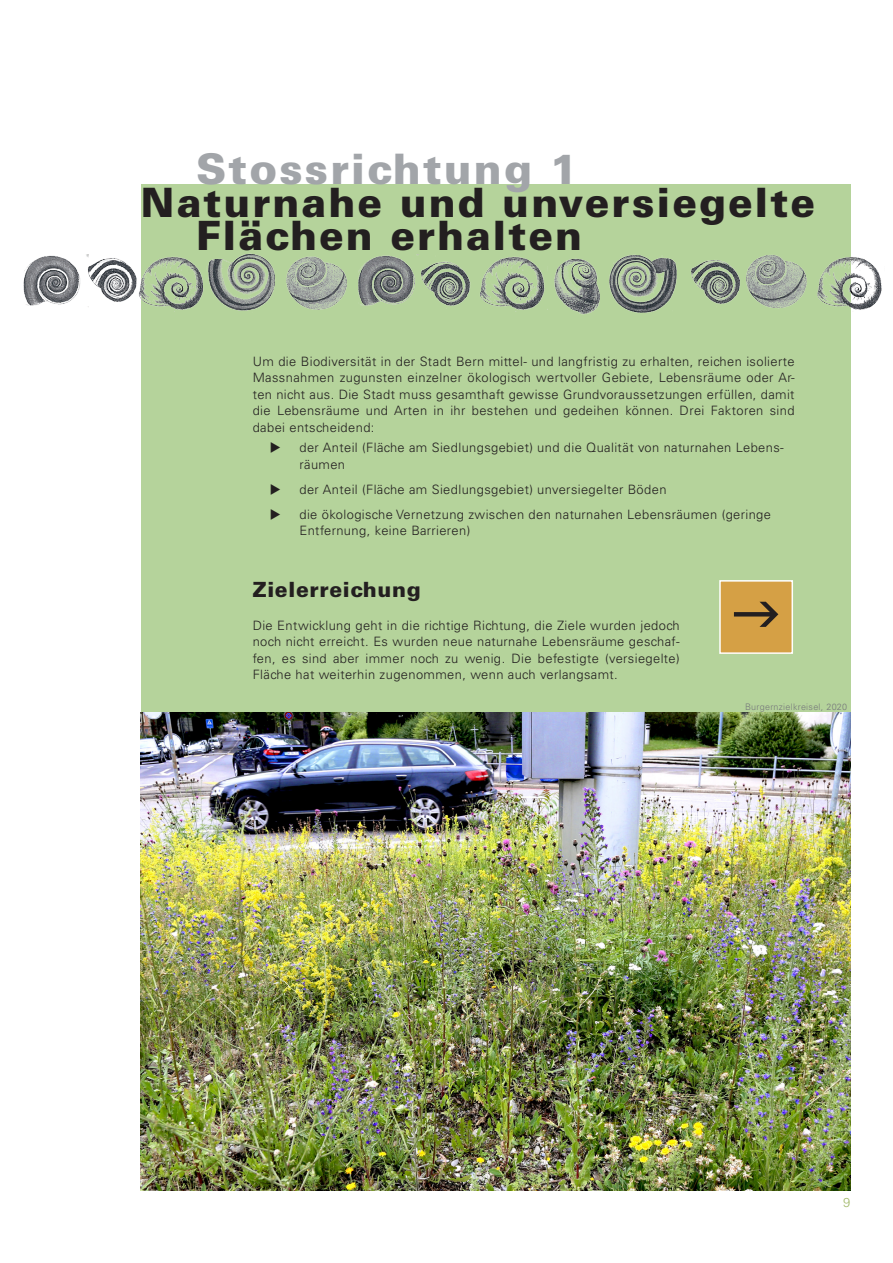
<style>
.page{position:relative;width:893px;height:1263px;background:#fff}
.page>*{position:absolute;margin:0;border:0;box-sizing:border-box;transform-origin:0 0}
.t1{font:900 42px "Univers LT Std";letter-spacing:.05em;color:#a2a5a9}
.t2{font:900 40.5px/33px "Univers LT Std";letter-spacing:.05em;color:#231f20}
.t3{font:900 21px "Univers LT Std";letter-spacing:.03em;color:#231f20}
.t4{font:300 12.9px/16.5px "Univers LT Std";letter-spacing:.03em;color:#231f20;text-align:justify}
.t5{font:300 12.9px "Univers LT Std";color:#a2b96a}
.t6{font:300 9px "Univers LT Std";letter-spacing:.03em;color:#76787b}
</style>
<div class="page">
<div style="left:141px;top:184px;width:709px;height:1007px;background:#b5d39b"></div>
<img style="left:23px;top:253px;width:859px;height:63px">
<img style="left:141px;top:712px;width:709px;height:479px">
<div style="left:720px;top:581px;width:72px;height:72px;background:#d5a045"></div>
<div style="left:719px;top:580px;width:74px;height:74px;border:2px solid #fff"></div>
<h1 class="t1" style="left:196px;top:143px;width:383px">Stossrichtung 1</h1>
<h2 class="t2" style="left:196px;top:186px;width:620px;text-indent:-55px">Naturnahe und unversiegelte<br>Flächen erhalten</h2>
<p class="t4" style="left:253px;top:353px;width:543px">Um die Biodiversität in der Stadt Bern mittel- und langfristig zu erhalten, reichen isolierte Massnahmen zugunsten einzelner ökologisch wertvoller Gebiete, Lebensräume oder Ar&shy;ten nicht aus. Die Stadt muss gesamthaft gewisse Grundvoraussetzungen erfüllen, damit die Lebensräume und Arten in ihr bestehen und gedeihen können. Drei Faktoren sind dabei entscheidend:</p>
<p class="t4" style="left:299px;top:439px;width:486px">der Anteil (Fläche am Siedlungsgebiet) und die Qualität von naturnahen Lebens&shy;räumen</p>
<p class="t4" style="left:299px;top:477px;width:473px;line-height:25px">der Anteil (Fläche am Siedlungsgebiet) unversiegelter Böden<br>die ökologische Vernetzung zwischen den naturnahen Lebensräumen (geringe</p>
<p class="t4" style="left:299px;top:522px;width:172px">Entfernung, keine Barrieren)</p>
<h3 class="t3" style="left:253px;top:576px;width:170px">Zielerreichung</h3>
<p class="t4" style="left:253px;top:617px;width:429px">Die Entwicklung geht in die richtige Richtung, die Ziele wurden jedoch noch nicht erreicht. Es wurden neue naturnahe Lebensräume geschaf&shy;fen, es sind aber immer noch zu wenig. Die befestigte (versiegelte)<br>Fläche hat weiterhin zugenommen, wenn auch verlangsamt.</p>
<p class="t6" style="left:745px;top:701px;width:104px">Burgernzielkreisel, 2020</p>
<p class="t5" style="left:843px;top:1195px;width:9px">9</p>
</div>
